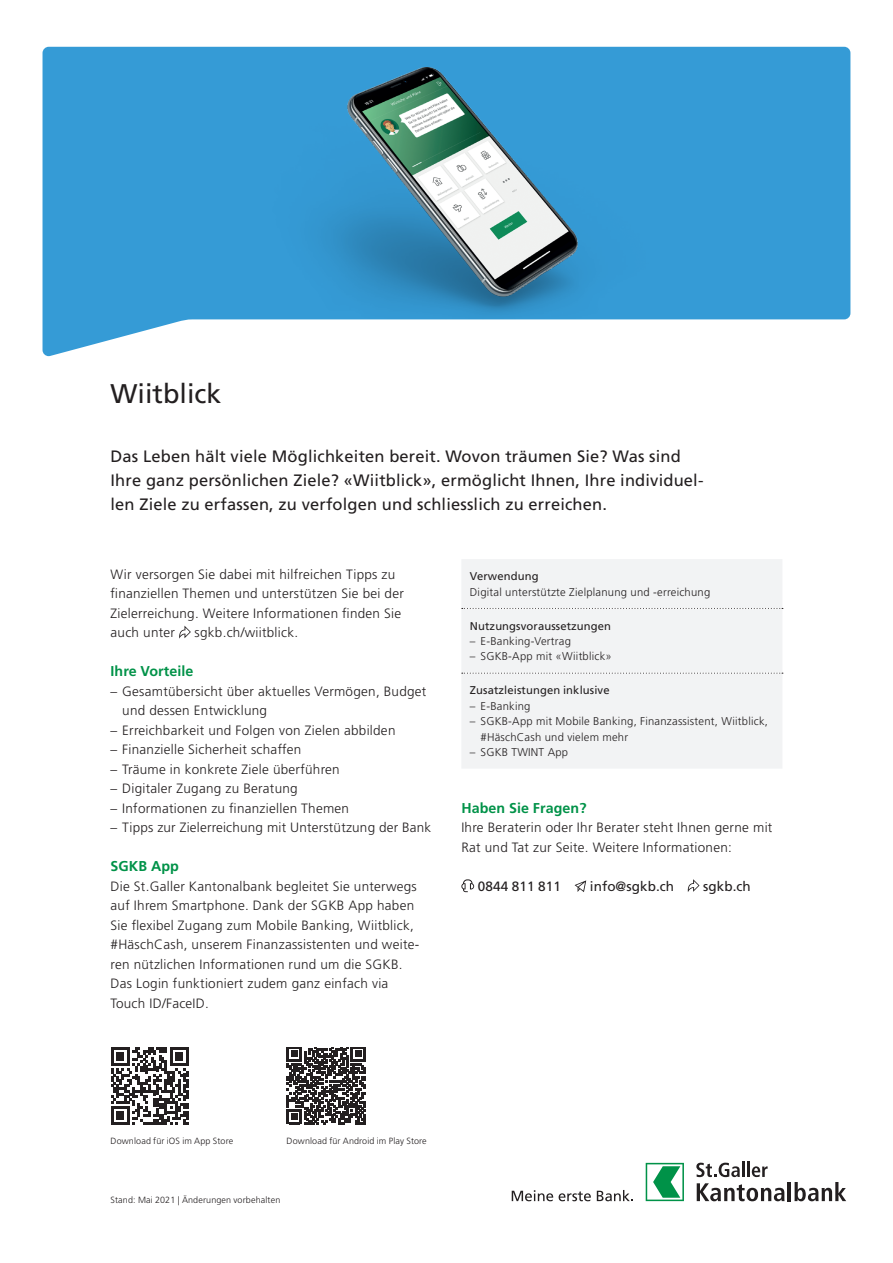
<style>
.page{position:relative;width:893px;height:1263px;background:#fff}
.page>*{position:absolute;margin:0;border:0;box-sizing:border-box;transform-origin:0 0}
.t1{font:27px "Frutiger LT Std";color:#231f20}
.t2{font:16.5px/24px "Frutiger LT Std";letter-spacing:.01em;color:#231f20}
.t3{font:700 14.25px "Frutiger LT Std";letter-spacing:.005em;color:#009248}
.t4{font:300 13.5px/19.5px "Frutiger LT Std";letter-spacing:.02em;color:#231f20}
.t5{font:13.5px "Frutiger LT Std";letter-spacing:.005em;color:#231f20}
.t6{font:300 11.25px/15.5px "Frutiger LT Std";letter-spacing:.02em;color:#231f20}
.t7{font:11.25px "Frutiger LT Std";letter-spacing:.01em;color:#231f20}
.t8{font:300 9px "Frutiger LT Std";letter-spacing:.015em;color:#231f20}
</style>
<div class="page">
<svg style="left:512px;top:1190px;width:41px;height:11px"></svg>
<svg style="left:559px;top:1191px;width:32px;height:10px"></svg>
<svg style="left:597px;top:1190px;width:36px;height:11px"></svg>
<svg style="left:646px;top:1163px;width:38px;height:38px"></svg>
<svg style="left:696px;top:1162px;width:48px;height:15px"></svg>
<hr style="left:747px;top:1162px;width:3px;height:15px;background:#231f20">
<svg style="left:752px;top:1166px;width:16px;height:11px"></svg>
<svg style="left:697px;top:1183px;width:87px;height:18px"></svg>
<hr style="left:788px;top:1182px;width:3px;height:19px;background:#231f20">
<svg style="left:794px;top:1182px;width:52px;height:19px"></svg>
<svg style="left:43px;top:47px;width:807px;height:309px;fill:#359bd6"></svg>
<img style="left:142px;top:47px;width:609px;height:284px">
<svg style="left:179px;top:626px;width:12px;height:13px"></svg>
<div style="left:461px;top:559px;width:321px;height:209px;background:#f2f3f4"></div>
<svg style="left:462px;top:673px;width:321px;height:1px"></svg>
<svg style="left:462px;top:608px;width:321px;height:1px"></svg>
<svg style="left:461px;top:879px;width:13px;height:13px"></svg>
<svg style="left:574px;top:880px;width:12px;height:12px"></svg>
<svg style="left:688px;top:879px;width:11px;height:13px"></svg>
<svg style="left:111px;top:1047px;width:77px;height:78px"></svg>
<svg style="left:287px;top:1047px;width:79px;height:77px"></svg>
<h1 class="t1" style="left:111px;top:378px;width:113px">Wiitblick</h1>
<p class="t2" style="left:111px;top:444px;width:594px">Das Leben hält viele Möglichkeiten bereit. Wovon träumen Sie? Was sind<br>Ihre ganz persönlichen Ziele? «Wiitblick», ermöglicht Ihnen, Ihre individuel&shy;len Ziele zu erfassen, zu verfolgen und schliesslich zu erreichen.</p>
<p class="t4" style="left:111px;top:564px;width:295px">Wir versorgen Sie dabei mit hilfreichen Tipps zu finanziellen Themen und unterstützen Sie bei der Zielerreichung. Weitere Informationen finden Sie auch unter</p>
<p class="t4" style="left:195px;top:623px;width:105px">sgkb.ch/wiitblick.</p>
<p class="t3" style="left:111px;top:663px;width:84px">Ihre Vorteile</p>
<p class="t4" style="left:122px;top:681px;width:306px;text-indent:-12px">– Gesamtübersicht über aktuelles Vermögen, Budget und dessen Entwicklung</p>
<p class="t4" style="left:111px;top:720px;width:286px">– Erreichbarkeit und Folgen von Zielen abbilden</p>
<p class="t4" style="left:111px;top:740px;width:192px">– Finanzielle Sicherheit schaffen</p>
<p class="t4" style="left:111px;top:759px;width:231px">– Träume in konkrete Ziele überführen</p>
<p class="t4" style="left:111px;top:779px;width:189px">– Digitaler Zugang zu Beratung</p>
<p class="t4" style="left:111px;top:798px;width:240px">– Informationen zu finanziellen Themen</p>
<p class="t4" style="left:111px;top:818px;width:322px">– Tipps zur Zielerreichung mit Unterstützung der Bank</p>
<p class="t3" style="left:111px;top:858px;width:70px">SGKB App</p>
<p class="t4" style="left:111px;top:876px;width:310px">Die St.Galler Kantonalbank begleitet Sie unterwegs auf Ihrem Smartphone. Dank der SGKB App haben Sie flexibel Zugang zum Mobile Banking, Wiitblick, #HäschCash, unserem Finanzassistenten und weite&shy;ren nützlichen Informationen rund um die SGKB.<br>Das Login funktioniert zudem ganz einfach via Touch ID/FaceID.</p>
<p class="t7" style="left:470px;top:570px;width:70px">Verwendung</p>
<p class="t6" style="left:470px;top:584px;width:242px">Digital unterstützte Zielplanung und -erreichung</p>
<p class="t7" style="left:470px;top:619px;width:143px">Nutzungsvoraussetzungen</p>
<p class="t6" style="left:470px;top:634px;width:103px">– E-Banking-Vertrag</p>
<p class="t6" style="left:470px;top:649px;width:144px">– SGKB-App mit «Wiitblick»</p>
<p class="t7" style="left:470px;top:684px;width:141px">Zusatzleistungen inklusive</p>
<p class="t6" style="left:470px;top:698px;width:62px">– E-Banking</p>
<p class="t6" style="left:480px;top:714px;width:289px;text-indent:-11px">– SGKB-App mit Mobile Banking, Finanzassistent, Wiitblick, #HäschCash und vielem mehr</p>
<p class="t6" style="left:470px;top:744px;width:100px">– SGKB TWINT App</p>
<p class="t3" style="left:461px;top:799px;width:127px">Haben Sie Fragen?</p>
<p class="t4" style="left:461px;top:818px;width:313px">Ihre Beraterin oder Ihr Berater steht Ihnen gerne mit<br>Rat und Tat zur Seite. Weitere Informationen:</p>
<p class="t5" style="left:478px;top:878px;width:84px">0844 811 811</p>
<p class="t5" style="left:590px;top:878px;width:86px">info@sgkb.ch</p>
<p class="t5" style="left:703px;top:878px;width:49px">sgkb.ch</p>
<p class="t8" style="left:111px;top:1136px;width:124px">Download für iOS im App Store</p>
<p class="t8" style="left:287px;top:1136px;width:142px">Download für Android im Play Store</p>
<p class="t8" style="left:111px;top:1195px;width:171px">Stand: Mai 2021 | Änderungen vorbehalten</p>
</div>
